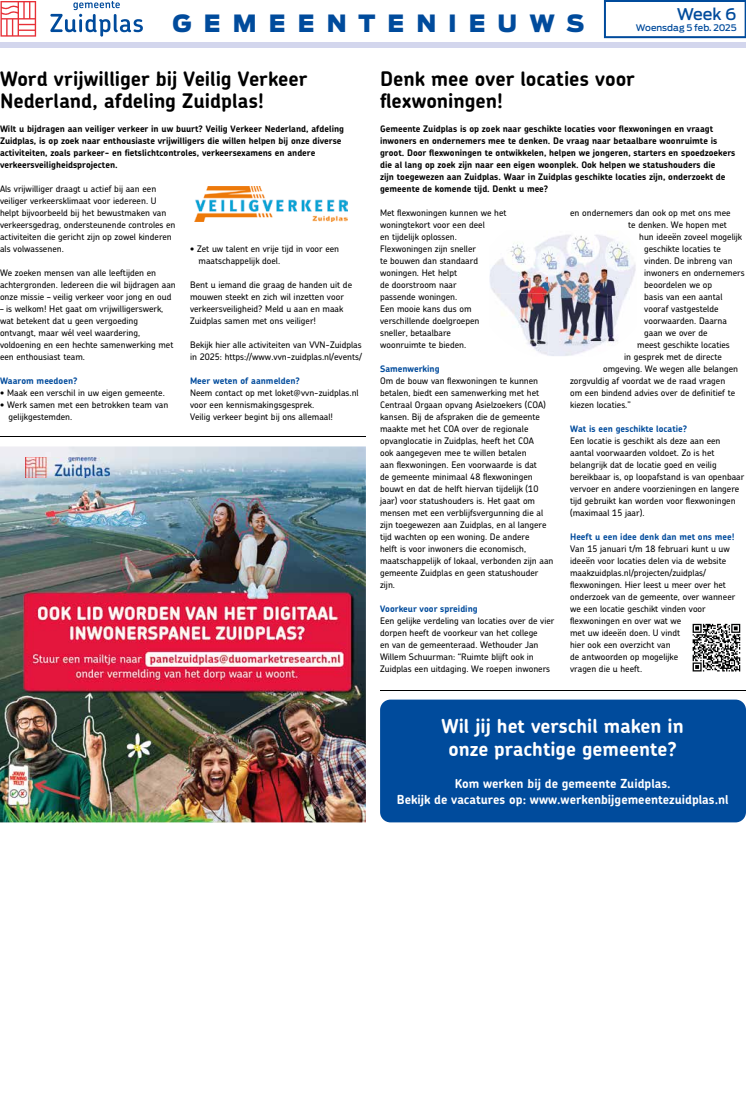
<style>
.page{position:relative;width:746px;height:1106px;background:#fff}
.page>*{position:absolute;margin:0;border:0;box-sizing:border-box;transform-origin:0 0}
.t1{font:900 23.6px "Antenna";letter-spacing:.51em;color:#004b9c}
.t2{font:700 20px/22px "Chevin";letter-spacing:-.005em;color:#000}
.t3{font:700 19.4px/23.2px "Chevin";color:#fff;text-align:center}
.t4{font:500 16px "Antenna";color:#004b9c}
.t5{font:700 12.4px/16.3px "Chevin";color:#fff;text-align:center}
.t6{font:500 9px/12px "Chevin";color:#000}
.t7{font:700 9px/12px "Chevin";color:#000}
.t8{font:700 9px "Chevin";color:#004b9c}
.t9{font:500 9px "Antenna";color:#004b9c}
</style>
<div class="page">
<svg style="left:0;top:1px;width:36px;height:36px"></svg>
<svg style="left:50px;top:1px;width:93px;height:36px"></svg>
<svg style="left:604px;top:0;width:142px;height:38px"></svg>
<div style="left:0;top:42px;width:746px;height:6px;background:#d3d6ed"></div>
<img style="left:194px;top:187px;width:153px;height:35px">
<img style="left:489px;top:234px;width:118px;height:122px">
<img style="left:607px;top:237px;width:29px;height:106px">
<svg style="left:692px;top:623px;width:49px;height:49px"></svg>
<hr style="left:0;top:437px;width:366px;height:1px;background:#000">
<hr style="left:380px;top:690px;width:366px;height:1px;background:#000">
<div style="left:380px;top:699px;width:366px;height:123px;background:#004b9c;border-radius:10px"></div>
<img style="left:0;top:446px;width:366px;height:376px">
<img style="left:25px;top:457px;width:84px;height:21px">
<h1 class="t1" style="left:172px;top:9px;width:413px">GEMEENTENIEUWS</h1>
<h3 class="t4" style="left:676px;top:5px;width:61px">Week 6</h3>
<p class="t9" style="left:635px;top:22px;width:102px">Woensdag 5 feb. 2025</p>
<h2 class="t2" style="left:0;top:67px;width:309px">Word vrijwilliger bij Veilig Verkeer<br>Nederland, afdeling Zuidplas!</h2>
<p class="t7" style="left:0;top:123px;width:345px">Wilt u bijdragen aan veiliger verkeer in uw buurt? Veilig Verkeer Nederland, afdeling Zuidplas, is op zoek naar enthousiaste vrijwilligers die willen helpen bij onze diverse activiteiten, zoals parkeer- en fietslichtcontroles, verkeersexamens en andere verkeersveiligheidsprojecten.</p>
<p class="t6" style="left:0;top:183px;width:177px">Als vrijwilliger draagt u actief bij aan een veiliger verkeersklimaat voor iedereen. U helpt bijvoorbeeld bij het bewustmaken van verkeersgedrag, ondersteunende controles en activiteiten die gericht zijn op zowel kinderen als volwassenen.</p>
<p class="t6" style="left:0;top:267px;width:177px">We zoeken mensen van alle leeftijden en achtergronden. Iedereen die wil bijdragen aan onze missie – veilig verkeer voor jong en oud</p>
<p class="t6" style="left:0;top:303px;width:175px">– is welkom! Het gaat om vrijwilligerswerk, wat betekent dat u geen vergoeding ontvangt, maar wél veel waardering, voldoening en een hechte samenwerking met een enthousiast team.</p>
<p class="t8" style="left:0;top:375px;width:79px">Waarom meedoen?</p>
<p class="t6" style="left:0;top:387px;width:166px">• Maak een verschil in uw eigen gemeente.</p>
<p class="t6" style="left:9px;top:399px;width:161px;text-indent:-9px">• Werk samen met een betrokken team van gelijkgestemden.</p>
<p class="t6" style="left:198px;top:243px;width:142px;text-indent:-9px">• Zet uw talent en vrije tijd in voor een maatschappelijk doel.</p>
<p class="t6" style="left:190px;top:279px;width:163px">Bent u iemand die graag de handen uit de mouwen steekt en zich wil inzetten voor verkeersveiligheid? Meld u aan en maak Zuidplas samen met ons veiliger!</p>
<p class="t6" style="left:190px;top:339px;width:173px">Bekijk hier alle activiteiten van VVN-Zuidplas in 2025: https://www.vvn-zuidplas.nl/events/</p>
<p class="t8" style="left:190px;top:375px;width:111px">Meer weten of aanmelden?</p>
<p class="t6" style="left:190px;top:387px;width:170px">Neem contact op met loket@vvn-zuidplas.nl voor een kennismakingsgesprek.<br>Veilig verkeer begint bij ons allemaal!</p>
<h2 class="t2" style="left:380px;top:67px;width:256px">Denk mee over locaties voor flexwoningen!</h2>
<p class="t7" style="left:380px;top:123px;width:357px">Gemeente Zuidplas is op zoek naar geschikte locaties voor flexwoningen en vraagt inwoners en ondernemers mee te denken. De vraag naar betaalbare woonruimte is groot. Door flexwoningen te ontwikkelen, helpen we jongeren, starters en spoedzoekers die al lang op zoek zijn naar een eigen woonplek. Ook helpen we statushouders die<br>zijn toegewezen aan Zuidplas. Waar in Zuidplas geschikte locaties zijn, onderzoekt de gemeente de komende tijd. Denkt u mee?</p>
<p class="t6" style="left:380px;top:207px;width:128px">Met flexwoningen kunnen we het woningtekort voor een deel<br>en tijdelijk oplossen.<br>Flexwoningen zijn sneller<br>te bouwen dan standaard woningen. Het helpt<br>de doorstroom naar<br>passende woningen.<br>Een mooie kans dus om verschillende doelgroepen sneller, betaalbare<br>woonruimte te bieden.</p>
<p class="t8" style="left:380px;top:363px;width:61px">Samenwerking</p>
<p class="t6" style="left:380px;top:375px;width:175px">Om de bouw van flexwoningen te kunnen betalen, biedt een samenwerking met het Centraal Orgaan opvang Asielzoekers (COA) kansen. Bij de afspraken die de gemeente maakte met het COA over de regionale opvanglocatie in Zuidplas, heeft het COA<br>ook aangegeven mee te willen betalen<br>aan flexwoningen. Een voorwaarde is dat<br>de gemeente minimaal 48 flexwoningen bouwt en dat de helft hiervan tijdelijk (10 jaar) voor statushouders is. Het gaat om mensen met een verblijfsvergunning die al zijn toegewezen aan Zuidplas, en al langere tijd wachten op een woning. De andere<br>helft is voor inwoners die economisch, maatschappelijk of lokaal, verbonden zijn aan gemeente Zuidplas en geen statushouder zijn.</p>
<p class="t8" style="left:380px;top:603px;width:99px">Voorkeur voor spreiding</p>
<p class="t6" style="left:380px;top:614px;width:176px">Een gelijke verdeling van locaties over de vier dorpen heeft de voorkeur van het college<br>en van de gemeenteraad. Wethouder Jan Willem Schuurman: “Ruimte blijft ook in Zuidplas een uitdaging. We roepen inwoners</p>
<p class="t6" style="left:570px;top:206px;width:162px">en ondernemers dan ook op met ons mee</p>
<p class="t6" style="left:628px;top:218px;width:100px">te denken. We hopen met</p>
<p class="t6" style="left:639px;top:230px;width:104px">hun ideeën zoveel mogelijk</p>
<p class="t6" style="left:644px;top:242px;width:78px">geschikte locaties te</p>
<p class="t6" style="left:644px;top:254px;width:90px">vinden. De inbreng van</p>
<p class="t6" style="left:644px;top:267px;width:102px">inwoners en ondernemers</p>
<p class="t6" style="left:644px;top:279px;width:69px">beoordelen we op</p>
<p class="t6" style="left:644px;top:291px;width:80px">basis van een aantal</p>
<p class="t6" style="left:644px;top:303px;width:76px">vooraf vastgestelde</p>
<p class="t6" style="left:644px;top:315px;width:84px">voorwaarden. Daarna</p>
<p class="t6" style="left:644px;top:327px;width:65px">gaan we over de</p>
<p class="t6" style="left:637px;top:339px;width:94px">meest geschikte locaties</p>
<p class="t6" style="left:624px;top:351px;width:99px">in gesprek met de directe</p>
<p class="t6" style="left:603px;top:363px;width:136px">omgeving. We wegen alle belangen</p>
<p class="t6" style="left:570px;top:375px;width:157px">zorgvuldig af voordat we de raad vragen</p>
<p class="t6" style="left:570px;top:387px;width:166px">om een bindend advies over de definitief te</p>
<p class="t6" style="left:570px;top:399px;width:62px">kiezen locaties.”</p>
<p class="t8" style="left:570px;top:423px;width:119px">Wat is een geschikte locatie?</p>
<p class="t6" style="left:570px;top:435px;width:176px">Een locatie is geschikt als deze aan een aantal voorwaarden voldoet. Zo is het belangrijk dat de locatie goed en veilig bereikbaar is, op loopafstand is van openbaar vervoer en andere voorzieningen en langere tijd gebruikt kan worden voor flexwoningen (maximaal 15 jaar).</p>
<p class="t8" style="left:570px;top:531px;width:166px">Heeft u een idee denk dan met ons mee!</p>
<p class="t6" style="left:570px;top:543px;width:167px">Van 15 januari t/m 18 februari kunt u uw ideeën voor locaties delen via de website maakzuidplas.nl/projecten/zuidplas/ flexwoningen. Hier leest u meer over het onderzoek van de gemeente, over wanneer we een locatie geschikt vinden voor flexwoningen en over wat we<br>met uw ideeën doen. U vindt<br>hier ook een overzicht van<br>de antwoorden op mogelijke<br>vragen die u heeft.</p>
<h3 class="t3" style="left:441px;top:713px;width:244px">Wil jij het verschil maken in onze prachtige gemeente?</h3>
<h3 class="t5" style="left:396px;top:775px;width:333px">Kom werken bij de gemeente Zuidplas.<br>Bekijk de vacatures op: www.werkenbijgemeentezuidplas.nl</h3>
</div>
